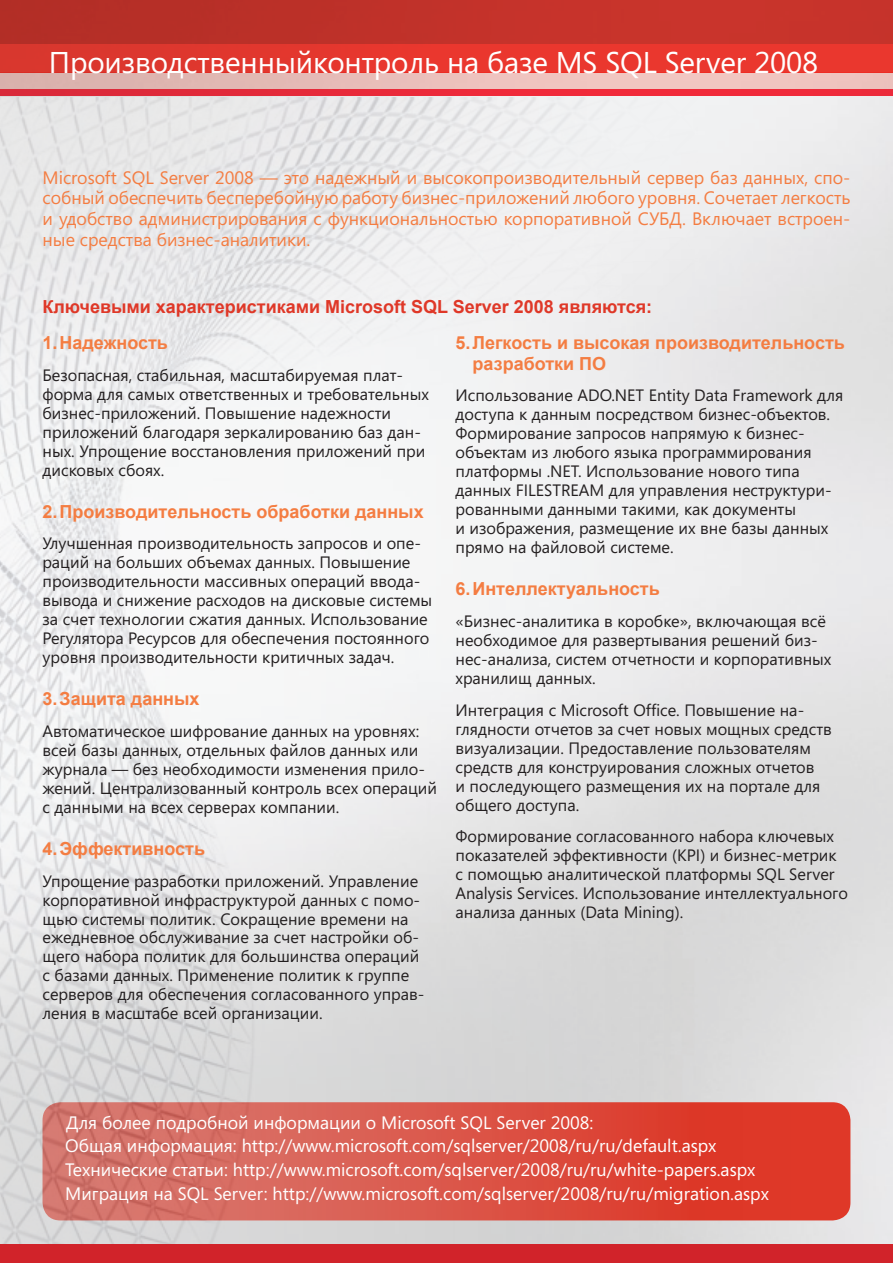
<style>
.page{position:relative;width:893px;height:1263px;background:#fff}
.page>*{position:absolute;margin:0;border:0;box-sizing:border-box;transform-origin:0 0}
.t1{font:30px "Segoe";letter-spacing:-.005em;color:#fff}
.t2{font:18px "Segoe";color:#fff}
.t3{font:18px/20.7px "Segoe";color:#f47d42;text-align:justify}
.Num{font:700 18px/20.7px "Arial";color:#f47d42}
.t4{font:700 18px "Arial";color:#df3828}
.t5{font:16.5px/18.9px "Segoe";color:#231f20}
</style>
<div class="page">
<div style="left:0;top:0;width:893px;height:47px;background:linear-gradient(to right,#b32e26,#cd352c)"></div>
<div style="left:0;top:44px;width:893px;height:29px;background:linear-gradient(to right,#db372e,#ef372e)"></div>
<svg style="left:0;top:73px;width:893px;height:17px;fill:#ecbfbb"></svg>
<svg style="left:0;top:90px;width:893px;height:6px;fill:#ec2a3a"></svg>
<div style="left:0;top:1244px;width:893px;height:19px;background:#d1232a"></div>
<div style="left:697px;top:1102px;width:153px;height:118px;background:#de3828"></div>
<img style="left:0;top:98px;width:697px;height:1145px">
<p class="t1" style="left:49px;top:42px;width:771px">Производственныйконтроль на базе MS SQL Server 2008</p>
<p class="t3" style="left:43px;top:166px;width:809px">Microsoft SQL Server 2008 — это надежный и высокопроизводительный сервер баз данных, спо&shy;собный обеспечить бесперебойную работу бизнес-приложений любого уровня. Сочетает легкость и удобство администрирования с функциональностью корпоративной СУБД. Включает встроен&shy;ные средства бизнес-аналитики.</p>
<p class="t4" style="left:43px;top:294px;width:611px">Ключевыми характеристиками Microsoft SQL Server 2008 являются:</p>
<p class="Num" style="left:43px;top:333px;width:127px">1.Надежность</p>
<p class="t5" style="left:43px;top:365px;width:388px">Безопасная, стабильная, масштабируемая плат&shy;форма для самых ответственных и требовательных бизнес-приложений. Повышение надежности приложений благодаря зеркалированию баз дан&shy;ных. Упрощение восстановления приложений при дисковых сбоях.</p>
<p class="Num" style="left:43px;top:502px;width:383px">2.Производительность обработки данных</p>
<p class="t5" style="left:43px;top:534px;width:391px">Улучшенная производительность запросов и опе&shy;раций на больших объемах данных. Повышение производительности массивных операций ввода&shy;вывода и снижение расходов на дисковые системы за счет технологии сжатия данных. Использование Регулятора Ресурсов для обеспечения постоянного уровня производительности критичных задач.</p>
<p class="Num" style="left:43px;top:689px;width:158px">3.Защита данных</p>
<p class="t5" style="left:43px;top:721px;width:396px">Автоматическое шифрование данных на уровнях: всей базы данных, отдельных файлов данных или журнала — без необходимости изменения прило&shy;жений. Централизованный контроль всех операций с данными на всех серверах компании.</p>
<p class="Num" style="left:43px;top:839px;width:164px">4.Эффективность</p>
<p class="t5" style="left:43px;top:871px;width:383px">Упрощение разработки приложений. Управление корпоративной инфраструктурой данных с помо&shy;щью системы политик. Сокращение времени на ежедневное обслуживание за счет настройки об&shy;щего набора политик для большинства операций с базами данных. Применение политик к группе серверов для обеспечения согласованного управ&shy;ления в масштабе всей организации.</p>
<p class="Num" style="left:472px;top:333px;width:374px;text-indent:-17px">5.Легкость и высокая производительность разработки ПО</p>
<p class="t5" style="left:455px;top:386px;width:389px">Использование ADO.NET Entity Data Framework для доступа к данным посредством бизнес-объектов.<br>Формирование запросов напрямую к бизнес&shy;объектам из любого языка программирования платформы .NET. Использование нового типа данных FILESTREAM для управления неструктури&shy;рованными данными такими, как документы<br>и изображения, размещение их вне базы данных прямо на файловой системе.</p>
<p class="Num" style="left:455px;top:579px;width:206px">6.Интеллектуальность</p>
<p class="t5" style="left:455px;top:611px;width:378px">«Бизнес-аналитика в коробке», включающая всё необходимое для развертывания решений биз&shy;нес-анализа, систем отчетности и корпоративных хранилищ данных.</p>
<p class="t5" style="left:455px;top:700px;width:378px">Интеграция с Microsoft Office. Повышение на&shy;глядности отчетов за счет новых мощных средств визуализации. Предоставление пользователям средств для конструирования сложных отчетов<br>и последующего размещения их на портале для общего доступа.</p>
<p class="t5" style="left:455px;top:826px;width:394px">Формирование согласованного набора ключевых показателей эффективности (KPI) и бизнес-метрик с помощью аналитической платформы SQL Server Analysis Services. Использование интеллектуального анализа данных (Data Mining).</p>
<p class="t2" style="left:66px;top:1110px;width:529px">Для более подробной информации о Microsoft SQL Server 2008:</p>
<p class="t2" style="left:65px;top:1133px;width:653px">Общая информация: http://www.microsoft.com/sqlserver/2008/ru/ru/default.aspx</p>
<p class="t2" style="left:65px;top:1157px;width:692px">Технические статьи: http://www.microsoft.com/sqlserver/2008/ru/ru/white-papers.aspx</p>
<p class="t2" style="left:65px;top:1181px;width:705px">Миграция на SQL Server: http://www.microsoft.com/sqlserver/2008/ru/ru/migration.aspx</p>
</div>
